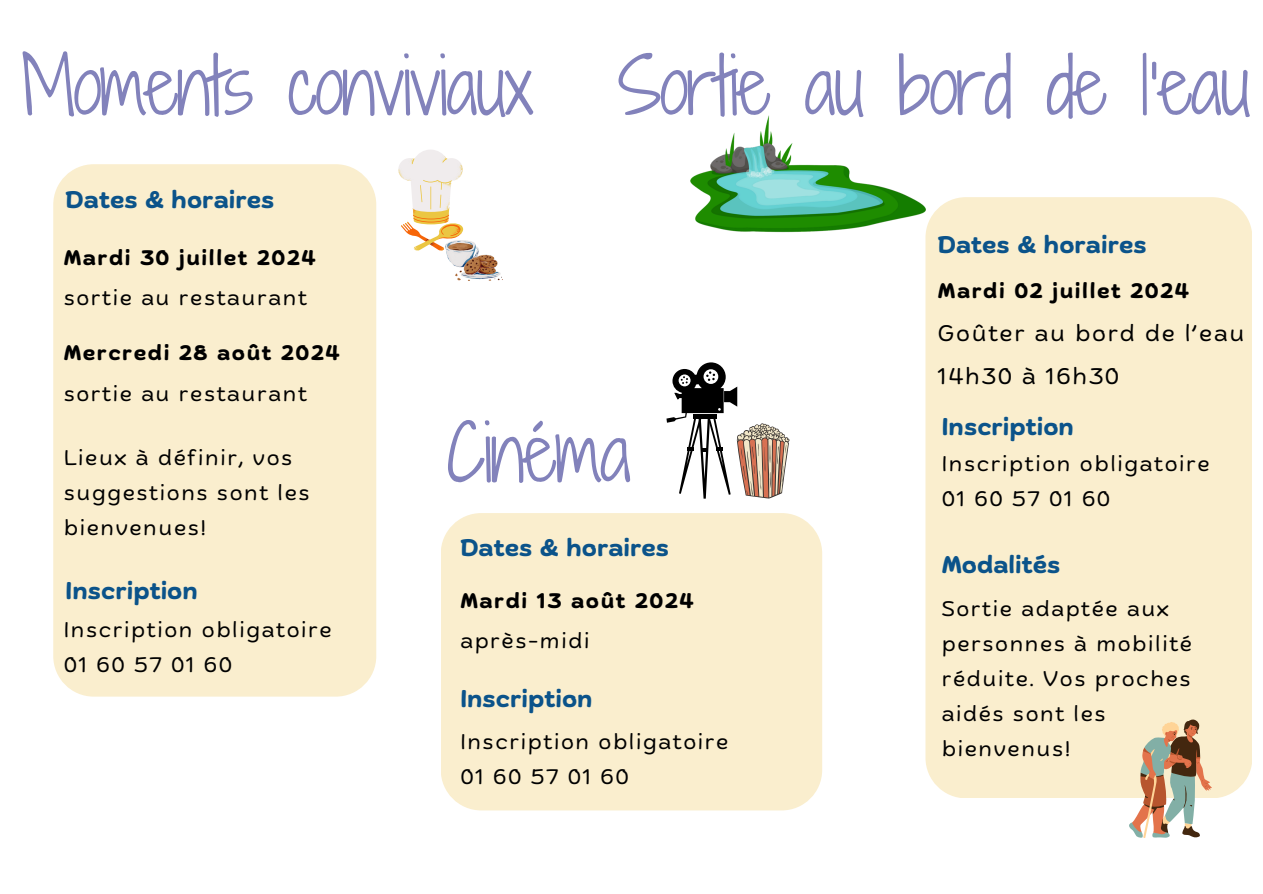
<style>
.page{position:relative;width:1263px;height:894px;background:#fff}
.page>*{position:absolute;margin:0;border:0;box-sizing:border-box;transform-origin:0 0}
.t1{font:75px "Shadows Into Light Two";letter-spacing:-.03em;color:#8282bb}
.t2{font:700 24px "Biski";color:#0b538a}
.t3{font:22.5px "Biski";letter-spacing:.075em;color:#000}
.t4{font:21px/34.8px "Biski";letter-spacing:.075em;color:#000}
.t5{font:700 21px "Biski";letter-spacing:.075em;color:#000}
</style>
<div class="page">
<div style="left:925px;top:197px;width:327px;height:600px;background:#faeece;border-radius:41px"></div>
<div style="left:53px;top:164px;width:323px;height:532px;background:#faeece;border-radius:40px"></div>
<svg style="left:398px;top:150px;width:67px;height:101px"></svg>
<img style="left:446px;top:241px;width:56px;height:39px">
<div style="left:441px;top:513px;width:381px;height:297px;background:#faeece;border-radius:40px"></div>
<svg style="left:666px;top:362px;width:124px;height:136px"></svg>
<img style="left:691px;top:115px;width:235px;height:118px">
<svg style="left:1129px;top:719px;width:83px;height:119px"></svg>
<h4 class="t1" style="left:21px;top:31px;width:514px">Moments conviviaux</h4>
<h3 class="t2" style="left:66px;top:190px;width:210px">Dates &amp; horaires</h3>
<p class="t1" style="left:618px;top:31px;width:634px">Sortie au bord de l’eau</p>
<p class="t5" style="left:64px;top:249px;width:253px">Mardi 30 juillet 2024</p>
<h2 class="t4" style="left:64px;top:282px;width:245px">sortie au restaurant</h2>
<p class="t5" style="left:64px;top:344px;width:277px">Mercredi 28 août 2024</p>
<p class="t4" style="left:64px;top:378px;width:245px">sortie au restaurant</p>
<p class="t4" style="left:64px;top:442px;width:247px">Lieux à définir, vos suggestions sont les bienvenues!</p>
<h3 class="t2" style="left:66px;top:580px;width:134px">Inscription</h3>
<h2 class="t4" style="left:64px;top:614px;width:270px">Inscription obligatoire</h2>
<p class="t4" style="left:64px;top:649px;width:170px">01 60 57 01 60</p>
<h1 class="t1" style="left:446px;top:398px;width:187px">Cinéma</h1>
<p class="t2" style="left:460px;top:538px;width:210px">Dates &amp; horaires</p>
<h2 class="t5" style="left:460px;top:592px;width:235px">Mardi 13 août 2024</h2>
<h4 class="t4" style="left:460px;top:625px;width:131px">après-midi</h4>
<p class="t2" style="left:460px;top:689px;width:134px">Inscription</p>
<h2 class="t4" style="left:460px;top:725px;width:270px">Inscription obligatoire</h2>
<p class="t4" style="left:460px;top:760px;width:170px">01 60 57 01 60</p>
<p class="t2" style="left:938px;top:234px;width:210px">Dates &amp; horaires</p>
<h2 class="t5" style="left:938px;top:282px;width:252px">Mardi 02 juillet 2024</h2>
<h4 class="t3" style="left:938px;top:324px;width:308px">Goûter au bord de l’eau</h4>
<p class="t3" style="left:938px;top:367px;width:183px">14h30 à 16h30</p>
<h4 class="t2" style="left:942px;top:417px;width:134px">Inscription</h4>
<p class="t4" style="left:942px;top:448px;width:270px">Inscription obligatoire</p>
<p class="t4" style="left:942px;top:483px;width:170px">01 60 57 01 60</p>
<h2 class="t2" style="left:942px;top:554px;width:120px">Modalités</h2>
<h2 class="t4" style="left:942px;top:593px;width:252px">Sortie adaptée aux personnes à mobilité réduite. Vos proches aidés sont les bienvenus!</h2>
</div>
